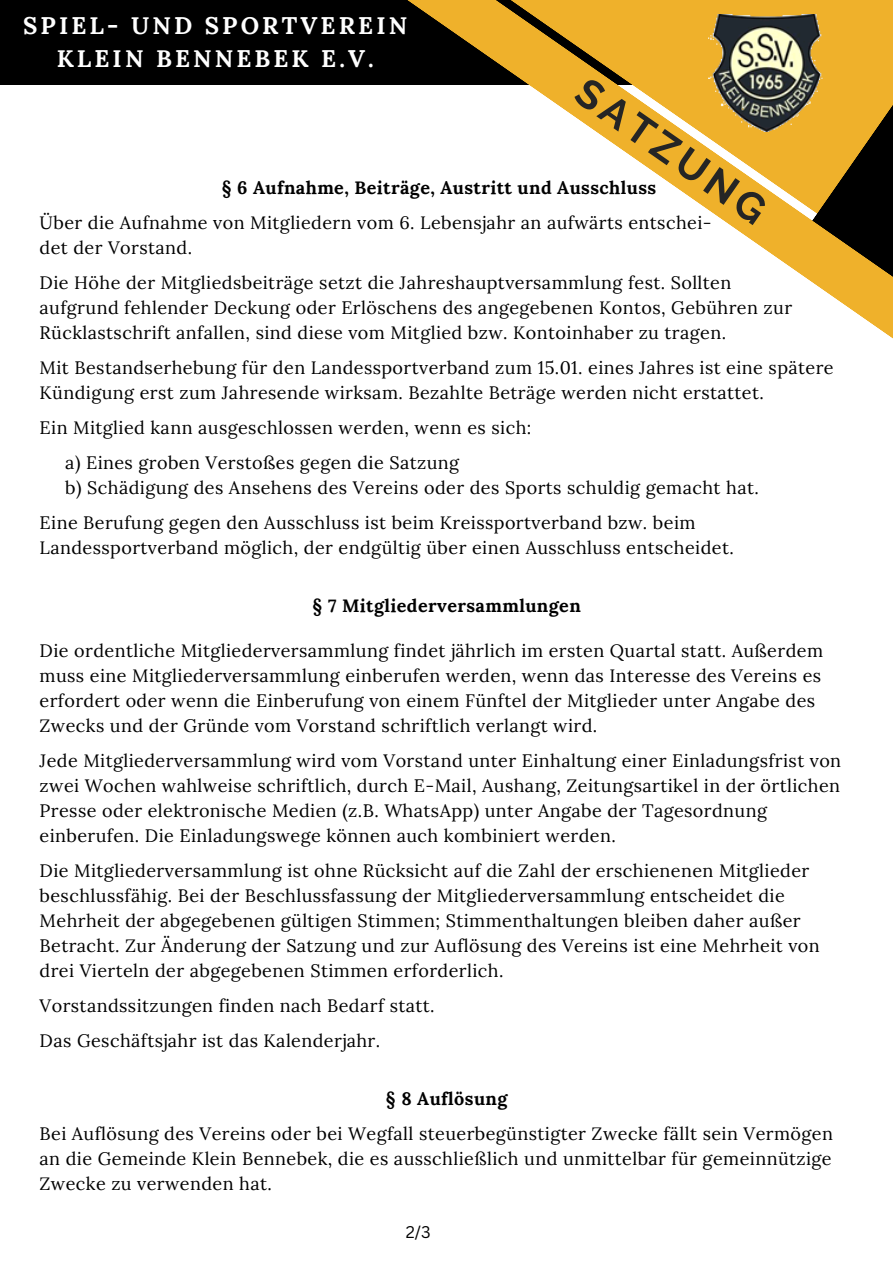
<style>
.page{position:relative;width:893px;height:1264px;background:#fff}
.page>*{position:absolute;margin:0;border:0;box-sizing:border-box;transform-origin:0 0}
.t1{font:700 40.5px "Raleway";color:#252525}
.t2{font:700 24px/32.5px "Lora";letter-spacing:.13em;color:#fff;text-align:center}
.t3{font:18px/25px "Lora";letter-spacing:.025em;color:#000}
.t4{font:700 18px "Lora";letter-spacing:.025em;color:#000}
.t5{font:16.5px "Canva Sans";color:#000}
</style>
<div class="page">
<div style="left:0;top:0;width:892px;height:85px;background:#000"></div>
<svg style="left:407px;top:0;width:485px;height:338px"></svg>
<img style="left:709px;top:14px;width:116px;height:117px">
<h2 class="t2" style="left:23px;top:9px;width:385px">SPIEL- UND SPORTVEREIN<br>KLEIN BENNEBEK E.V.</h2>
<h1 class="t1" style="left:593px;top:68px;width:224px;rotate:35deg">SATZUNG</h1>
<p class="t4" style="left:222px;top:176px;width:436px">§ 6 Aufnahme, Beiträge, Austritt und Ausschluss</p>
<p class="t3" style="left:40px;top:210px;width:673px">Über die Aufnahme von Mitgliedern vom 6. Lebensjahr an aufwärts entschei&shy;det der Vorstand.</p>
<p class="t3" style="left:40px;top:270px;width:754px">Die Höhe der Mitgliedsbeiträge setzt die Jahreshauptversammlung fest. Sollten aufgrund fehlender Deckung oder Erlöschens des angegebenen Kontos, Gebühren zur<br>Rücklastschrift anfallen, sind diese vom Mitglied bzw. Kontoinhaber zu tragen.</p>
<p class="t3" style="left:40px;top:355px;width:795px">Mit Bestandserhebung für den Landessportverband zum 15.01. eines Jahres ist eine spätere<br>Kündigung erst zum Jahresende wirksam. Bezahlte Beträge werden nicht erstattet.</p>
<p class="t3" style="left:65px;top:410px;width:467px;line-height:35px;text-indent:-26px">Ein Mitglied kann ausgeschlossen werden, wenn es sich: a) Eines groben Verstoßes gegen die Satzung</p>
<p class="t3" style="left:40px;top:470px;width:720px;line-height:35px;text-indent:26px">b) Schädigung des Ansehens des Vereins oder des Sports schuldig gemacht hat.<br>Eine Berufung gegen den Ausschluss ist beim Kreissportverband bzw. beim</p>
<p class="t3" style="left:40px;top:535px;width:695px">Landessportverband möglich, der endgültig über einen Ausschluss entscheidet.</p>
<p class="t4" style="left:312px;top:594px;width:270px">§ 7 Mitgliederversammlungen</p>
<p class="t3" style="left:40px;top:638px;width:785px">Die ordentliche Mitgliederversammlung findet jährlich im ersten Quartal statt. Außerdem muss eine Mitgliederversammlung einberufen werden, wenn das Interesse des Vereins es erfordert oder wenn die Einberufung von einem Fünftel der Mitglieder unter Angabe des Zwecks und der Gründe vom Vorstand schriftlich verlangt wird.</p>
<p class="t3" style="left:40px;top:747px;width:803px">Jede Mitgliederversammlung wird vom Vorstand unter Einhaltung einer Einladungsfrist von zwei Wochen wahlweise schriftlich, durch E-Mail, Aushang, Zeitungsartikel in der örtlichen Presse oder elektronische Medien (z.B. WhatsApp) unter Angabe der Tagesordnung einberufen. Die Einladungswege können auch kombiniert werden.</p>
<p class="t3" style="left:40px;top:857px;width:781px">Die Mitgliederversammlung ist ohne Rücksicht auf die Zahl der erschienenen Mitglieder beschlussfähig. Bei der Beschlussfassung der Mitgliederversammlung entscheidet die Mehrheit der abgegebenen gültigen Stimmen; Stimmenthaltungen bleiben daher außer Betracht. Zur Änderung der Satzung und zur Auflösung des Vereins ist eine Mehrheit von drei Vierteln der abgegebenen Stimmen erforderlich.</p>
<p class="t3" style="left:40px;top:987px;width:396px;line-height:35px">Vorstandssitzungen finden nach Bedarf statt.<br>Das Geschäftsjahr ist das Kalenderjahr.</p>
<p class="t4" style="left:386px;top:1086px;width:123px">§ 8 Auflösung</p>
<p class="t3" style="left:40px;top:1120px;width:794px;text-align:justify">Bei Auflösung des Vereins oder bei Wegfall steuerbegünstigter Zwecke fällt sein Vermögen an die Gemeinde Klein Bennebek, die es ausschließlich und unmittelbar für gemeinnützige Zwecke zu verwenden hat.</p>
<p class="t5" style="left:406px;top:1220px;width:26px">2/3</p>
</div>
